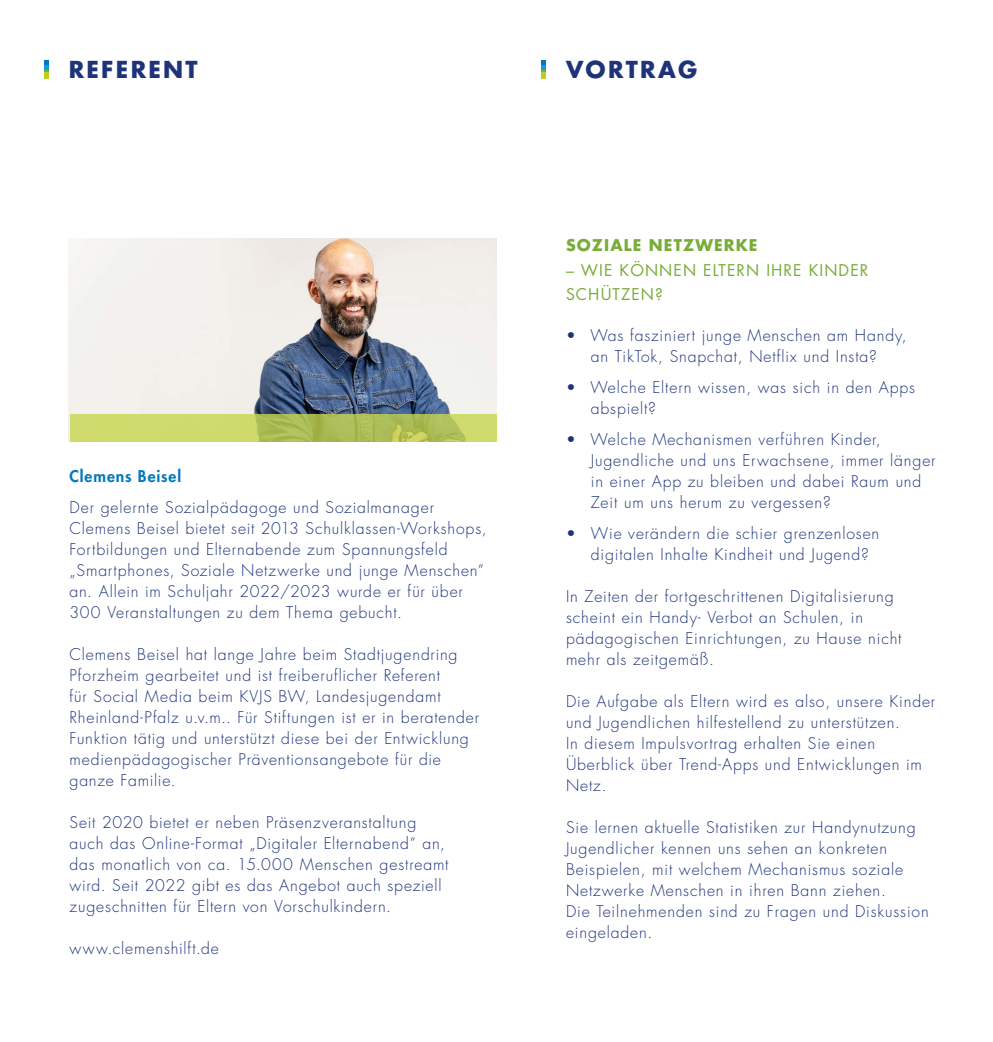
<style>
.page{position:relative;width:993px;height:1042px;background:#fff}
.page>*{position:absolute;margin:0;border:0;box-sizing:border-box;transform-origin:0 0}
.H2_programm{font:700 22.75px "Futura Std";letter-spacing:.1em;color:#1e337a}
.P_AufzählungInhalt{font:300 15.75px/21px "Futura Std";letter-spacing:.055em;color:#1e337a}
.t1{font:15.75px/24.5px "Futura Std";letter-spacing:.07em;color:#79ac38}
.t2{font:700 15.75px "Futura Std";letter-spacing:.07em;color:#79ac38}
.P_WER{font:800 15.75px "Futura Std";letter-spacing:.06em;color:#0578bd}
</style>
<div class="page">
<svg style="left:44px;top:60px;width:4px;height:19px"></svg>
<svg style="left:541px;top:60px;width:4px;height:19px"></svg>
<img style="left:69px;top:238px;width:427px;height:176px">
<svg style="left:69px;top:414px;width:427px;height:27px;background:#bfcc61"></svg>
<h2 class="H2_programm" style="left:69px;top:55px;width:130px">REFERENT</h2>
<p class="P_WER" style="left:69px;top:466px;width:113px">Clemens Beisel</p>
<p class="P_AufzählungInhalt" style="left:69px;top:497px;width:418px">Der gelernte Sozialpädagoge und Sozialmanager Clemens Beisel bietet seit 2013 Schulklassen-Workshops, Fortbildungen und Elternabende zum Spannungsfeld „Smartphones, Soziale Netzwerke und junge Menschen“ an. Allein im Schuljahr 2022/2023 wurde er für über 300 Veranstaltungen zu dem Thema gebucht.</p>
<p class="P_AufzählungInhalt" style="left:69px;top:644px;width:411px">Clemens Beisel hat lange Jahre beim Stadtjugendring Pforzheim gearbeitet und ist freiberuflicher Referent<br>für Social Media beim KVJS BW, Landesjugendamt Rheinland-Pfalz u.v.m.. Für Stiftungen ist er in beratender Funktion tätig und unterstützt diese bei der Entwicklung medienpädagogischer Präventionsangebote für die ganze Familie.</p>
<p class="P_AufzählungInhalt" style="left:69px;top:812px;width:380px">Seit 2020 bietet er neben Präsenzveranstaltung auch das Online-Format „Digitaler Elternabend“ an, das monatlich von ca. 15.000 Menschen gestreamt wird. Seit 2022 gibt es das Angebot auch speziell zugeschnitten für Eltern von Vorschulkindern.</p>
<p class="P_AufzählungInhalt" style="left:69px;top:938px;width:151px">www.clemenshilft.de</p>
<h1 class="H2_programm" style="left:566px;top:55px;width:133px">VORTRAG</h1>
<p class="t2" style="left:566px;top:235px;width:193px">SOZIALE NETZWERKE</p>
<p class="t1" style="left:566px;top:258px;width:304px">– WIE KÖNNEN ELTERN IHRE KINDER<br>SCHÜTZEN?</p>
<p class="P_AufzählungInhalt" style="left:566px;top:325px;width:342px;text-align:center">• Was fasziniert junge Menschen am Handy, an TikTok, Snapchat, Netflix und Insta?</p>
<p class="P_AufzählungInhalt" style="left:590px;top:377px;width:325px;text-indent:-25px">• Welche Eltern wissen, was sich in den Apps abspielt?</p>
<p class="P_AufzählungInhalt" style="left:590px;top:429px;width:346px;text-indent:-25px">• Welche Mechanismen verführen Kinder, Jugendliche und uns Erwachsene, immer länger in einer App zu bleiben und dabei Raum und Zeit um uns herum zu vergessen?</p>
<p class="P_AufzählungInhalt" style="left:590px;top:523px;width:290px;text-indent:-25px">• Wie verändern die schier grenzenlosen digitalen Inhalte Kindheit und Jugend?</p>
<p class="P_AufzählungInhalt" style="left:566px;top:586px;width:337px">In Zeiten der fortgeschrittenen Digitalisierung scheint ein Handy- Verbot an Schulen, in pädagogischen Einrichtungen, zu Hause nicht mehr als zeitgemäß.</p>
<p class="P_AufzählungInhalt" style="left:566px;top:691px;width:371px">Die Aufgabe als Eltern wird es also, unsere Kinder und Jugendlichen hilfestellend zu unterstützen.<br>In diesem Impulsvortrag erhalten Sie einen Überblick über Trend-Apps und Entwicklungen im Netz.</p>
<p class="P_AufzählungInhalt" style="left:566px;top:817px;width:364px">Sie lernen aktuelle Statistiken zur Handynutzung Jugendlicher kennen uns sehen an konkreten Beispielen, mit welchem Mechanismus soziale Netzwerke Menschen in ihren Bann ziehen.<br>Die Teilnehmenden sind zu Fragen und Diskussion eingeladen.</p>
</div>
